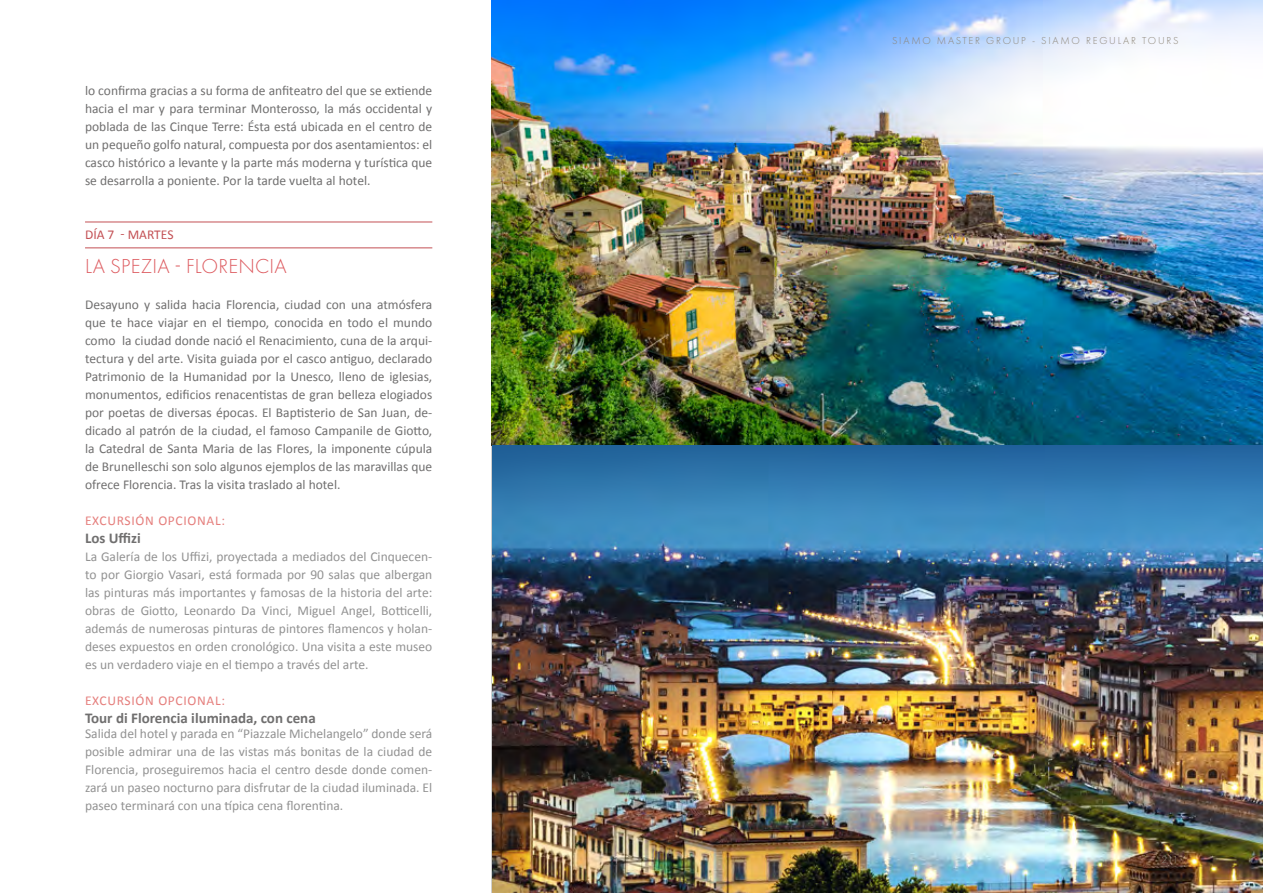
<style>
.page{position:relative;width:1263px;height:893px;background:#fff}
.page>*{position:absolute;margin:0;border:0;box-sizing:border-box;transform-origin:0 0}
.t1{font:300 21px "Futura PT";letter-spacing:.01em;color:#dd5a5f}
.t2{font:700 15px "Calibri";color:#706f6f}
.t3{font:13.5px/18px "Calibri";color:#706f6f;text-align:justify}
.t4{font:13.5px/18px "Calibri";color:#929292;text-align:justify}
.t5{font:13.5px "Calibri";letter-spacing:.05em;color:#e57e7c}
.t6{font:13.5px "Calibri";color:#c35054}
.t7{font:300 10.5px "Futura PT";letter-spacing:.17em;color:#8d8577}
</style>
<div class="page">
<img style="left:492px;top:0;width:771px;height:893px">
<hr style="left:85px;top:222px;width:347px;height:1px;background:#c35054">
<hr style="left:85px;top:248px;width:347px;height:1px;background:#c35054">
<p class="t3" style="left:85px;top:81px;width:349px">lo confirma gracias a su forma de anfiteatro del que se extiende hacia el mar y para terminar Monterosso, la más occidental y poblada de las Cinque Terre: Ésta está ubicada en el centro de un pequeño golfo natural, compuesta por dos asentamientos: el casco histórico a levante y la parte más moderna y turística que se desarrolla a poniente. Por la tarde vuelta al hotel.</p>
<p class="t6" style="left:85px;top:226px;width:90px">DÍA 7 - MARTES</p>
<h1 class="t1" style="left:85px;top:254px;width:203px">LA SPEZIA - FLORENCIA</h1>
<p class="t3" style="left:85px;top:295px;width:349px">Desayuno y salida hacia Florencia, ciudad con una atmósfera que te hace viajar en el tiempo, conocida en todo el mundo como la ciudad donde nació el Renacimiento, cuna de la arqui&shy;tectura y del arte. Visita guiada por el casco antiguo, declarado Patrimonio de la Humanidad por la Unesco, lleno de iglesias, monumentos, edificios renacentistas de gran belleza elogiados por poetas de diversas épocas. El Baptisterio de San Juan, de&shy;dicado al patrón de la ciudad, el famoso Campanile de Giotto, la Catedral de Santa Maria de las Flores, la imponente cúpula de Brunelleschi son solo algunos ejemplos de las maravillas que ofrece Florencia. Tras la visita traslado al hotel.</p>
<p class="t5" style="left:85px;top:512px;width:141px">EXCURSIÓN OPCIONAL:</p>
<p class="t2" style="left:85px;top:528px;width:57px">Los Uffizi</p>
<p class="t4" style="left:85px;top:547px;width:349px">La Galería de los Uffizi, proyectada a mediados del Cinquecen&shy;to por Giorgio Vasari, está formada por 90 salas que albergan las pinturas más importantes y famosas de la historia del arte: obras de Giotto, Leonardo Da Vinci, Miguel Angel, Botticelli, además de numerosas pinturas de pintores flamencos y holan&shy;deses expuestos en orden cronológico. Una visita a este museo es un verdadero viaje en el tiempo a través del arte.</p>
<p class="t5" style="left:85px;top:692px;width:141px">EXCURSIÓN OPCIONAL:</p>
<p class="t2" style="left:85px;top:708px;width:232px">Tour di Florencia iluminada, con cena</p>
<p class="t4" style="left:85px;top:724px;width:349px">Salida del hotel y parada en “Piazzale Michelangelo” donde será posible admirar una de las vistas más bonitas de la ciudad de Florencia, proseguiremos hacia el centro desde donde comen&shy;zará un paseo nocturno para disfrutar de la ciudad iluminada. El paseo terminará con una típica cena florentina.</p>
<p class="t7" style="left:892px;top:34px;width:288px">SIAMO MASTER GROUP - SIAMO REGULAR TOURS</p>
<p class="t7" style="left:1161px;top:853px;width:19px">211</p>
</div>
